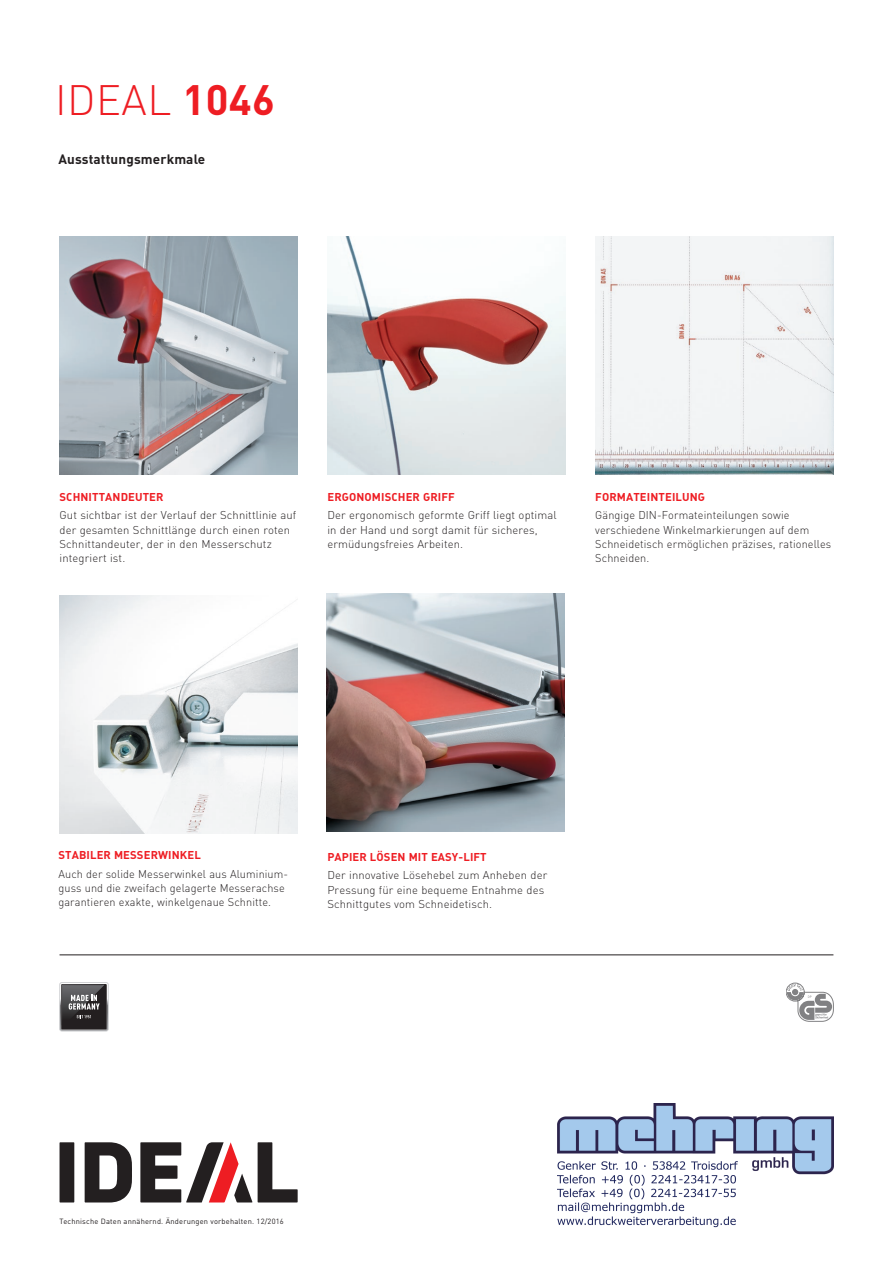
<style>
.page{position:relative;width:893px;height:1263px;background:#fff}
.page>*{position:absolute;margin:0;border:0;box-sizing:border-box;transform-origin:0 0}
.t1{font:300 42px "DIN";letter-spacing:.01em;color:#ee1d23}
.t2{font:700 13.5px "DIN";letter-spacing:.01em;color:#231f20}
.t3{font:300 11.25px/14.2px "DIN";letter-spacing:.01em;color:#231f20}
.t4{font:700 11.25px "DIN";letter-spacing:.01em;color:#ee1d23}
.t5{font:7.5px "DIN";letter-spacing:.025em;color:#231f20}
.s1{font-weight:700}
</style>
<div class="page">
<div style="left:60px;top:1142px;width:14px;height:60px;background:#231f20"></div>
<svg style="left:258px;top:1142px;width:40px;height:60px"></svg>
<svg style="left:85px;top:1142px;width:47px;height:60px"></svg>
<svg style="left:140px;top:1142px;width:112px;height:60px"></svg>
<hr style="left:60px;top:954px;width:773px;height:1px;background:#231f20">
<svg style="left:786px;top:983px;width:47px;height:38px"></svg>
<img style="left:327px;top:236px;width:239px;height:238px">
<img style="left:60px;top:236px;width:238px;height:238px">
<img style="left:595px;top:236px;width:238px;height:238px">
<img style="left:60px;top:595px;width:238px;height:238px">
<img style="left:326px;top:593px;width:238px;height:238px">
<svg style="left:60px;top:982px;width:48px;height:49px;background:#5a595a"></svg>
<img style="left:558px;top:1104px;width:276px;height:124px">
<h1 class="t1" style="left:55px;top:74px;width:221px">IDEAL <span class="s1">1046</span></h1>
<p class="t2" style="left:58px;top:151px;width:148px">Ausstattungsmerkmale</p>
<p class="t4" style="left:60px;top:489px;width:106px">SCHNITTANDEUTER</p>
<p class="t3" style="left:60px;top:508px;width:238px">Gut sichtbar ist der Verlauf der Schnittlinie auf der gesamten Schnittlänge durch einen roten Schnittandeuter, der in den Messerschutz integriert ist.</p>
<p class="t4" style="left:327px;top:489px;width:129px">ERGONOMISCHER GRIFF</p>
<p class="t3" style="left:327px;top:508px;width:231px">Der ergonomisch geformte Griff liegt optimal in der Hand und sorgt damit für sicheres, ermüdungsfreies Arbeiten.</p>
<p class="t4" style="left:595px;top:489px;width:111px">FORMATEINTEILUNG</p>
<p class="t3" style="left:595px;top:508px;width:238px">Gängige DIN-Formateinteilungen sowie verschiedene Winkelmarkierungen auf dem Schneidetisch ermöglichen präzises, rationelles Schneiden.</p>
<p class="t4" style="left:58px;top:847px;width:144px">STABILER MESSERWINKEL</p>
<p class="t3" style="left:58px;top:866px;width:231px">Auch der solide Messerwinkel aus Aluminium&shy;guss und die zweifach gelagerte Messerachse garantieren exakte, winkelgenaue Schnitte.</p>
<p class="t4" style="left:327px;top:849px;width:161px">PAPIER LÖSEN MIT EASY-LIFT</p>
<p class="t3" style="left:327px;top:868px;width:221px">Der innovative Lösehebel zum Anheben der<br>Pressung für eine bequeme Entnahme des<br>Schnittgutes vom Schneidetisch.</p>
<p class="t5" style="left:60px;top:1217px;width:226px">Technische Daten annähernd. Änderungen vorbehalten. 12/2016</p>
</div>
